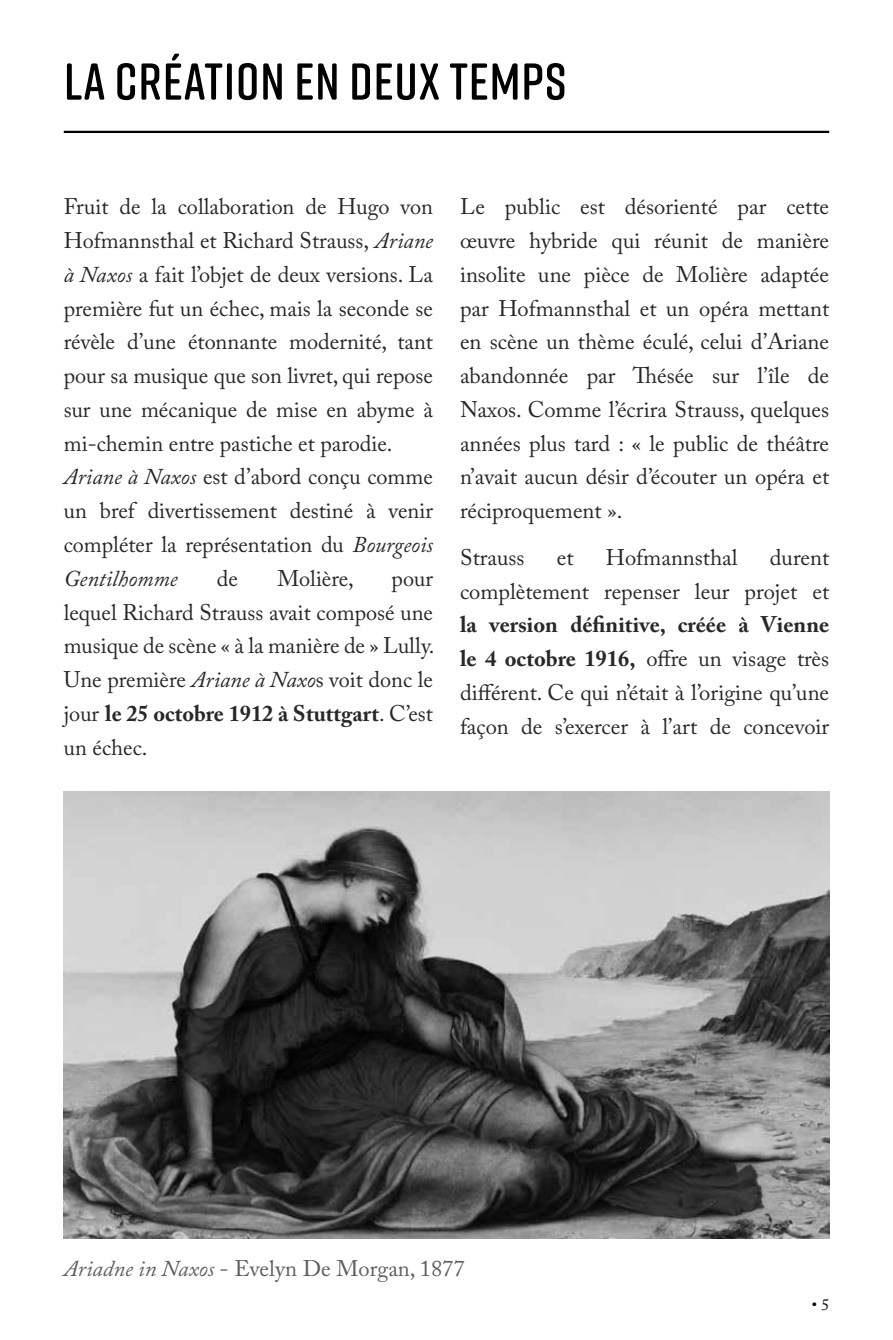
<style>
.page{position:relative;width:893px;height:1340px;background:#fff}
.page>*{position:absolute;margin:0;border:0;box-sizing:border-box;transform-origin:0 0}
.t1{font:600 51.75px "Rift Soft";letter-spacing:.02em;color:#000}
.t2{font:22.5px/33.8px "Adobe Caslon Pro";color:#282827;text-align:justify}
.t3{font:22.5px "Adobe Caslon Pro";color:#5f5e5e}
.t4{font:15.75px "Adobe Caslon Pro";color:#000}
.s1{font-style:italic}
.s2{font-weight:700}
</style>
<div class="page">
<hr style="left:64px;top:131px;width:765px;height:2px;background:#000">
<img style="left:64px;top:792px;width:765px;height:446px">
<h1 class="t1" style="left:64px;top:45px;width:504px">LA CRÉATION EN DEUX TEMPS</h1>
<p class="t2" style="left:64px;top:190px;width:371px;text-align:left">Fruit de la collaboration de Hugo von Hofmannsthal et Richard Strauss, <span class="s1">Ariane à Naxos</span> a fait l’objet de deux versions. La première fut un échec, mais la seconde se révèle d’une étonnante modernité, tant pour sa musique que son livret, qui repose sur une mécanique de mise en abyme à mi-chemin entre pastiche et parodie.<br><span class="s1">Ariane à Naxos</span> est d’abord conçu comme un bref divertissement destiné à venir compléter la représentation du <span class="s1">Bourgeois Gentilhomme</span></p>
<p class="t2" style="left:217px;top:561px;width:23px">de</p>
<p class="t2" style="left:277px;top:561px;width:78px">Molière,</p>
<p class="t2" style="left:64px;top:561px;width:372px;text-indent:328px">pour lequel Richard Strauss avait composé une musique de scène « à la manière de » Lully.<br>Une première <span class="s1">Ariane à Naxo</span>s voit donc le jour <span class="s2">le 25 octobre 1912 à Stuttgart</span>. C’est un échec.</p>
<p class="t2" style="left:460px;top:190px;width:371px">Le public est désorienté par cette œuvre hybride qui réunit de manière insolite une pièce de Molière adaptée par Hofmannsthal et un opéra mettant en scène un thème éculé, celui d’Ariane abandonnée par Thésée sur l’île de Naxos. Comme l’écrira Strauss, quelques années plus tard : « le public de théâtre n’avait aucun désir d’écouter un opéra et réciproquement ».</p>
<p class="t2" style="left:460px;top:540px;width:66px">Strauss</p>
<p class="t2" style="left:557px;top:540px;width:18px">et</p>
<p class="t2" style="left:606px;top:540px;width:133px">Hofmannsthal</p>
<p class="t2" style="left:460px;top:540px;width:371px;text-align:right">durent<br>complètement repenser leur projet et</p>
<p class="t2" style="left:460px;top:607px;width:371px"><span class="s2">la version définitive, créée à Vienne le 4 octobre 1916,</span> offre un visage très différent. Ce qui n’était à l’origine qu’une façon de s’exercer à l’art de concevoir</p>
<p class="t3" style="left:64px;top:1255px;width:402px"><span class="s1">Ariadne in Naxos</span> - Evelyn De Morgan, 1877</p>
<p class="t4" style="left:812px;top:1295px;width:19px">• 5</p>
</div>
